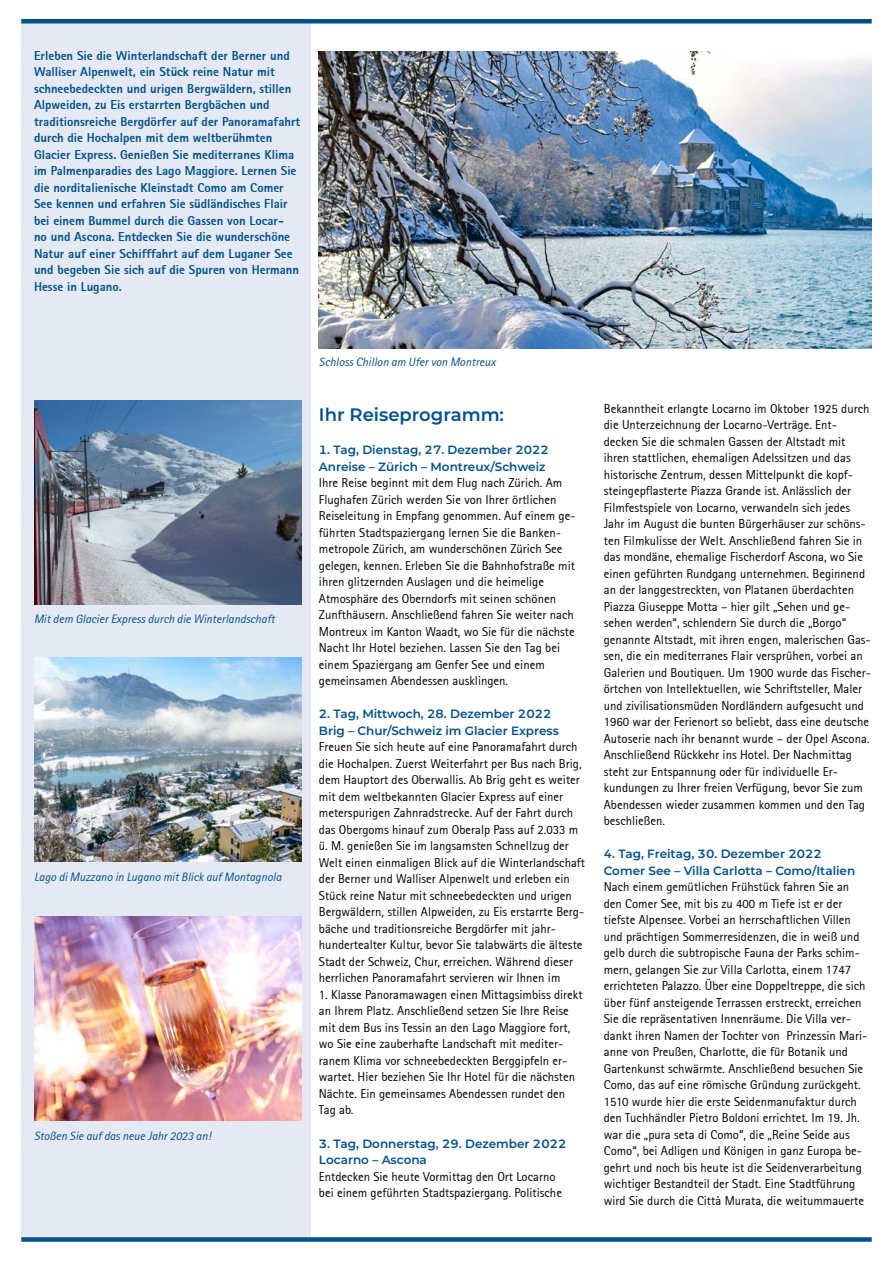
<style>
.page{position:relative;width:893px;height:1263px;background:#fff}
.page>*{position:absolute;margin:0;border:0;box-sizing:border-box;transform-origin:0 0}
.t1{font:600 18px "Montserrat";color:#00508c}
.t2{font:12.75px/16.5px "Rotis Sans Serif";color:#000}
.t3{font:800 12.75px/16.5px "Rotis Sans Serif";color:#00508c}
.t4{font:600 12px/16.5px "Montserrat";color:#00508c}
.t5{font:italic 12px "Rotis Sans Serif";color:#00508c}
</style>
<div class="page">
<div style="left:21px;top:24px;width:289px;height:1213px;background:#e5e9f4"></div>
<div style="left:21px;top:19px;width:851px;height:5px;background:#004f89"></div>
<div style="left:21px;top:1237px;width:851px;height:5px;background:#004f89"></div>
<img style="left:319px;top:51px;width:553px;height:298px">
<img style="left:34px;top:658px;width:268px;height:204px">
<img style="left:34px;top:917px;width:268px;height:204px">
<img style="left:34px;top:401px;width:268px;height:204px">
<p class="t3" style="left:34px;top:47px;width:268px">Erleben Sie die Winterlandschaft der Berner und Walliser Alpenwelt, ein Stück reine Natur mit schneebedeckten und urigen Bergwäldern, stillen Alpweiden, zu Eis erstarrten Bergbächen und traditionsreiche Bergdörfer auf der Panoramafahrt durch die Hochalpen mit dem weltberühmten Glacier Express. Genießen Sie mediterranes Klima im Palmenparadies des Lago Maggiore. Lernen Sie die norditalienische Kleinstadt Como am Comer See kennen und erfahren Sie südländisches Flair bei einem Bummel durch die Gassen von Locar-<br>no und Ascona. Entdecken Sie die wunderschöne Natur auf einer Schifffahrt auf dem Luganer See und begeben Sie sich auf die Spuren von Hermann Hesse in Lugano.</p>
<p class="t5" style="left:34px;top:612px;width:242px">Mit dem Glacier Express durch die Winterlandschaft</p>
<p class="t5" style="left:34px;top:869px;width:249px">Lago di Muzzano in Lugano mit Blick auf Montagnola</p>
<p class="t5" style="left:34px;top:1128px;width:179px">Stoßen Sie auf das neue Jahr 2023 an!</p>
<p class="t5" style="left:319px;top:354px;width:178px">Schloss Chillon am Ufer von Montreux</p>
<h1 class="t1" style="left:319px;top:402px;width:187px">Ihr Reiseprogramm:</h1>
<p class="t4" style="left:319px;top:441px;width:232px">1. Tag, Dienstag, 27. Dezember 2022<br>Anreise – Zürich – Montreux/Schweiz</p>
<p class="t2" style="left:319px;top:475px;width:258px">Ihre Reise beginnt mit dem Flug nach Zürich. Am Flughafen Zürich werden Sie von Ihrer örtlichen Reiseleitung in Empfang genommen. Auf einem ge&shy;führten Stadtspaziergang lernen Sie die Banken&shy;metropole Zürich, am wunderschönen Zürich See gelegen, kennen. Erleben Sie die Bahnhofstraße mit ihren glitzernden Auslagen und die heimelige Atmosphäre des Oberndorfs mit seinen schönen Zunfthäusern. Anschließend fahren Sie weiter nach Montreux im Kanton Waadt, wo Sie für die nächste Nacht Ihr Hotel beziehen. Lassen Sie den Tag bei einem Spaziergang am Genfer See und einem gemeinsamen Abendessen ausklingen.</p>
<p class="t4" style="left:319px;top:705px;width:241px">2. Tag, Mittwoch, 28. Dezember 2022<br>Brig – Chur/Schweiz im Glacier Express</p>
<p class="t2" style="left:319px;top:739px;width:268px">Freuen Sie sich heute auf eine Panoramafahrt durch die Hochalpen. Zuerst Weiterfahrt per Bus nach Brig, dem Hauptort des Oberwallis. Ab Brig geht es weiter mit dem weltbekannten Glacier Express auf einer meterspurigen Zahnradstrecke. Auf der Fahrt durch das Obergoms hinauf zum Oberalp Pass auf 2.033 m ü. M. genießen Sie im langsamsten Schnellzug der Welt einen einmaligen Blick auf die Winterlandschaft der Berner und Walliser Alpenwelt und erleben ein Stück reine Natur mit schneebedeckten und urigen Bergwäldern, stillen Alpweiden, zu Eis erstarrte Berg&shy;bäche und traditionsreiche Bergdörfer mit jahr&shy;hundertealter Kultur, bevor Sie talabwärts die älteste Stadt der Schweiz, Chur, erreichen. Während dieser herrlichen Panoramafahrt servieren wir Ihnen im</p>
<p class="t2" style="left:319px;top:986px;width:265px">1. Klasse Panoramawagen einen Mittagsimbiss direkt an Ihrem Platz. Anschließend setzen Sie Ihre Reise mit dem Bus ins Tessin an den Lago Maggiore fort, wo Sie eine zauberhafte Landschaft mit mediter&shy;ranem Klima vor schneebedeckten Berggipfeln er&shy;wartet. Hier beziehen Sie Ihr Hotel für die nächsten Nächte. Ein gemeinsames Abendessen rundet den Tag ab.</p>
<p class="t4" style="left:319px;top:1134px;width:249px">3. Tag, Donnerstag, 29. Dezember 2022<br>Locarno – Ascona</p>
<p class="t2" style="left:319px;top:1168px;width:245px">Entdecken Sie heute Vormittag den Ort Locarno bei einem geführten Stadtspaziergang. Politische</p>
<p class="t2" style="left:604px;top:400px;width:269px">Bekanntheit erlangte Locarno im Oktober 1925 durch die Unterzeichnung der Locarno-Verträge. Ent&shy;decken Sie die schmalen Gassen der Altstadt mit ihren stattlichen, ehemaligen Adelssitzen und das historische Zentrum, dessen Mittelpunkt die kopf&shy;steingepflasterte Piazza Grande ist. Anlässlich der Filmfestspiele von Locarno, verwandeln sich jedes Jahr im August die bunten Bürgerhäuser zur schöns&shy;ten Filmkulisse der Welt. Anschließend fahren Sie in das mondäne, ehemalige Fischerdorf Ascona, wo Sie einen geführten Rundgang unternehmen. Beginnend an der langgestreckten, von Platanen überdachten Piazza Giuseppe Motta – hier gilt „Sehen und ge&shy;sehen werden“, schlendern Sie durch die „Borgo“ genannte Altstadt, mit ihren engen, malerischen Gas&shy;sen, die ein mediterranes Flair versprühen, vorbei an Galerien und Boutiquen. Um 1900 wurde das Fischer&shy;örtchen von Intellektuellen, wie Schriftsteller, Maler und zivilisationsmüden Nordländern aufgesucht und 1960 war der Ferienort so beliebt, dass eine deutsche Autoserie nach ihr benannt wurde – der Opel Ascona.<br>Anschließend Rückkehr ins Hotel. Der Nachmittag steht zur Entspannung oder für individuelle Er&shy;kundungen zu Ihrer freien Verfügung, bevor Sie zum Abendessen wieder zusammen kommen und den Tag beschließen.</p>
<p class="t4" style="left:604px;top:845px;width:253px">4. Tag, Freitag, 30. Dezember 2022<br>Comer See – Villa Carlotta – Como/Italien</p>
<p class="t2" style="left:604px;top:879px;width:265px">Nach einem gemütlichen Frühstück fahren Sie an den Comer See, mit bis zu 400 m Tiefe ist er der tiefste Alpensee. Vorbei an herrschaftlichen Villen und prächtigen Sommerresidenzen, die in weiß und gelb durch die subtropische Fauna der Parks schim&shy;mern, gelangen Sie zur Villa Carlotta, einem 1747 errichteten Palazzo. Über eine Doppeltreppe, die sich über fünf ansteigende Terrassen erstreckt, erreichen Sie die repräsentativen Innenräume. Die Villa ver&shy;dankt ihren Namen der Tochter von Prinzessin Mari&shy;anne von Preußen, Charlotte, die für Botanik und Gartenkunst schwärmte. Anschließend besuchen Sie Como, das auf eine römische Gründung zurückgeht.<br>1510 wurde hier die erste Seidenmanufaktur durch den Tuchhändler Pietro Boldoni errichtet. Im 19. Jh. war die „pura seta di Como“, die „Reine Seide aus Como“, bei Adligen und Königen in ganz Europa be&shy;gehrt und noch bis heute ist die Seidenverarbeitung wichtiger Bestandteil der Stadt. Eine Stadtführung wird Sie durch die Città Murata, die weitummauerte</p>
</div>
